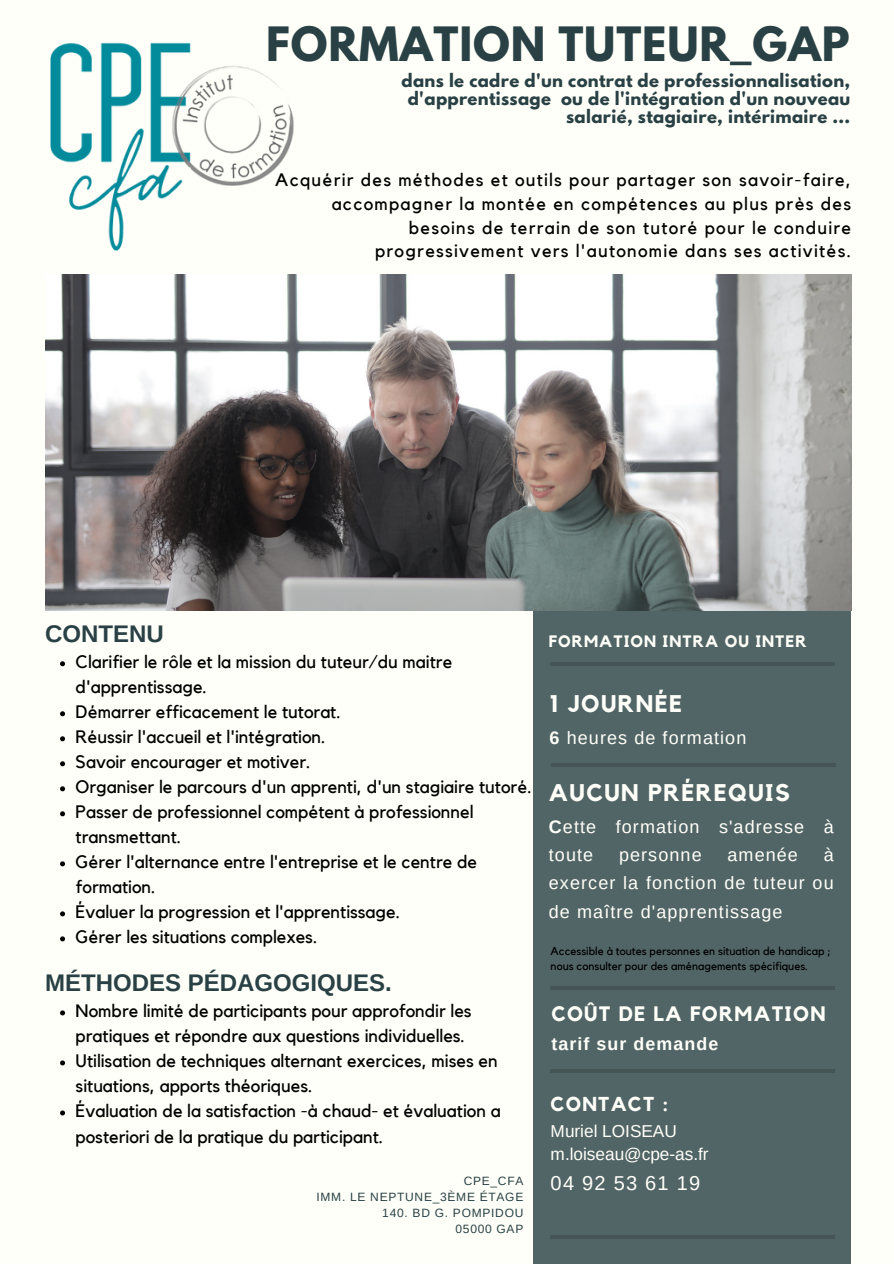
<style>
.page{position:relative;width:894px;height:1264px;background:#fff}
.page>*{position:absolute;margin:0;border:0;box-sizing:border-box;transform-origin:0 0}
.t1{font:700 41.85px "League Spartan";letter-spacing:.02em;color:#294144}
.t2{font:700 24px "Arimo";color:#294144}
.t3{font:700 24px "Kollektif";letter-spacing:.06em;color:#fffff9}
.t4{font:700 20.85px "Kollektif";letter-spacing:.06em;color:#fffff9}
.t5{font:20.1px "Arimo";letter-spacing:.06em;color:#fffff9}
.t6{font:700 20.1px "Kollektif";letter-spacing:.06em;color:#fffff9}
.t7{font:18px/25px "Kollektif";color:#000}
.t8{font:18px/23.7px "Kollektif";letter-spacing:.07em;color:#000;text-align:right}
.t9{font:18px/28.2px "Arimo";letter-spacing:.06em;color:#fffff9}
.t10{font:700 17.85px "Arimo";letter-spacing:.06em;color:#fffff9}
.t11{font:17.25px/23.7px "Arimo";color:#fffff9}
.t12{font:700 16.5px/18px "League Spartan";letter-spacing:.02em;color:#294144;text-align:right}
.t13{font:700 16.5px "Kollektif";letter-spacing:.06em;color:#fffff9}
.t14{font:12px/16px "Arimo";letter-spacing:.06em;color:#294144;text-align:right}
.t15{font:11.4px/15.1px "Kollektif";color:#000}
.s1{font-weight:700}
</style>
<div class="page">
<div style="left:0;top:0;width:893px;height:1263px;background:#fffff9"></div>
<div style="left:533px;top:581px;width:317px;height:682px;background:#526566"></div>
<hr style="left:550px;top:763px;width:285px;height:4px;background:#455556">
<svg style="left:550px;top:986px;width:284px;height:3px"></svg>
<svg style="left:550px;top:1069px;width:284px;height:3px"></svg>
<hr style="left:550px;top:1235px;width:284px;height:3px;background:#000">
<hr style="left:550px;top:662px;width:284px;height:4px;background:#455556">
<img style="left:45px;top:274px;width:805px;height:336px">
<svg style="left:60px;top:661px;width:5px;height:5px"></svg>
<svg style="left:60px;top:711px;width:5px;height:5px"></svg>
<svg style="left:60px;top:736px;width:5px;height:5px"></svg>
<svg style="left:60px;top:761px;width:5px;height:5px"></svg>
<svg style="left:60px;top:786px;width:5px;height:5px"></svg>
<svg style="left:60px;top:811px;width:5px;height:5px"></svg>
<svg style="left:60px;top:861px;width:5px;height:5px"></svg>
<svg style="left:60px;top:911px;width:5px;height:5px"></svg>
<svg style="left:60px;top:936px;width:5px;height:5px"></svg>
<svg style="left:60px;top:1010px;width:5px;height:5px"></svg>
<svg style="left:60px;top:1060px;width:5px;height:5px"></svg>
<svg style="left:60px;top:1110px;width:5px;height:5px"></svg>
<img style="left:50px;top:42px;width:244px;height:209px">
<h1 class="t1" style="left:266px;top:23px;width:585px">FORMATION TUTEUR_GAP</h1>
<p class="t12" style="left:401px;top:73px;width:450px">dans le cadre d'un contrat de professionnalisation, d'apprentissage ou de l'intégration d'un nouveau salarié, stagiaire, intérimaire ...</p>
<h5 class="t8" style="left:275px;top:169px;width:577px">Acquérir des méthodes et outils pour partager son savoir-faire, accompagner la montée en compétences au plus près des besoins de terrain de son tutoré pour le conduire progressivement vers l'autonomie dans ses activités.</h5>
<h2 class="t2" style="left:45px;top:620px;width:120px">CONTENU</h2>
<p class="t7" style="left:76px;top:650px;width:457px">Clarifier le rôle et la mission du tuteur/du maitre d'apprentissage.<br>Démarrer efficacement le tutorat.<br>Réussir l'accueil et l'intégration.<br>Savoir encourager et motiver.<br>Organiser le parcours d'un apprenti, d'un stagiaire tutoré.<br>Passer de professionnel compétent à professionnel transmettant.<br>Gérer l'alternance entre l'entreprise et le centre de formation.<br>Évaluer la progression et l'apprentissage.<br>Gérer les situations complexes.</p>
<h2 class="t2" style="left:45px;top:969px;width:348px">MÉTHODES PÉDAGOGIQUES.</h2>
<p class="t7" style="left:76px;top:999px;width:426px">Nombre limité de participants pour approfondir les pratiques et répondre aux questions individuelles.<br>Utilisation de techniques alternant exercices, mises en situations, apports théoriques.<br>Évaluation de la satisfaction -à chaud- et évaluation a posteriori de la pratique du participant.</p>
<p class="t14" style="left:316px;top:1172px;width:208px">CPE_CFA<br>IMM. LE NEPTUNE_3ÈME ÉTAGE<br>140. BD G. POMPIDOU<br>05000 GAP</p>
<p class="t13" style="left:548px;top:633px;width:259px">FORMATION INTRA OU INTER</p>
<h2 class="t3" style="left:549px;top:692px;width:134px">1 JOURNÉE</h2>
<p class="t9" style="left:549px;top:724px;width:198px"><span class="s1">6</span> heures de formation</p>
<h2 class="t3" style="left:548px;top:781px;width:242px">AUCUN PRÉREQUIS</h2>
<p class="t9" style="left:548px;top:812px;width:286px"><span class="s1">C</span>ette formation s'adresse à toute</p>
<p class="t9" style="left:548px;top:841px;width:286px;text-align:justify;text-indent:275px">à exercer la fonction de tuteur ou de maître d'apprentissage</p>
<p class="t9" style="left:619px;top:841px;width:84px">personne</p>
<p class="t9" style="left:727px;top:841px;width:72px">amenée</p>
<h3 class="t15" style="left:550px;top:943px;width:281px">Accessible à toutes personnes en situation de handicap ; nous consulter pour des aménagements spécifiques.</h3>
<p class="t4" style="left:551px;top:1004px;width:275px">COÛT DE LA FORMATION</p>
<p class="t10" style="left:551px;top:1033px;width:168px">tarif sur demande</p>
<p class="t6" style="left:550px;top:1094px;width:119px">CONTACT :</p>
<p class="t11" style="left:550px;top:1118px;width:159px">Muriel LOISEAU m.loiseau@cpe-as.fr</p>
<p class="t5" style="left:550px;top:1172px;width:151px">04 92 53 61 19</p>
</div>
